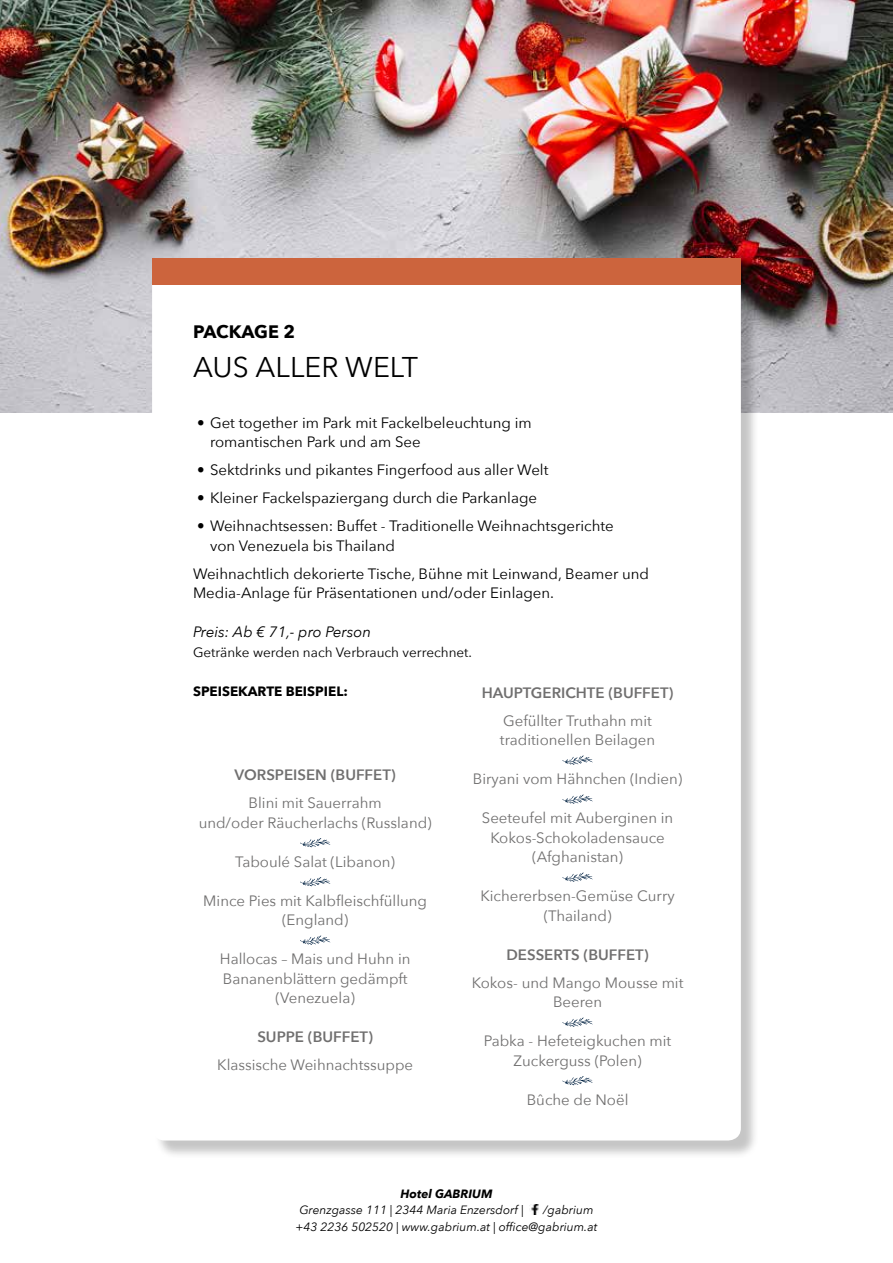
<style>
.page{position:relative;width:893px;height:1263px;background:#fff}
.page>*{position:absolute;margin:0;border:0;box-sizing:border-box;transform-origin:0 0}
.t1{font:28.5px "Avenir Next";color:#000}
.t2{font:700 18px "Avenir Next";letter-spacing:-.015em;color:#000}
.t3{font:15px/19.5px "Avenir Next";color:#706f6f;text-align:center}
.t4{font:15px/19.5px "Avenir Next";color:#000}
.t5{font:600 15px "Avenir Next";color:#706f6f}
.t6{font:italic 15px "Avenir Next";color:#000}
.t7{font:13.5px "Avenir Next";color:#000}
.t8{font:700 13.5px "Avenir Next";color:#000}
.t9{font:italic 12px/16.5px "Avenir Next";color:#000}
.t10{font:italic 700 12px "Avenir Next";color:#000}
</style>
<div class="page">
<img style="left:0;top:0;width:893px;height:413px">
<div style="left:154px;top:260px;width:606px;height:899px;background:#000;opacity:.23"></div>
<div style="left:152px;top:258px;width:589px;height:882px;background:#fff;border-radius:13px"></div>
<svg style="left:300px;top:838px;width:30px;height:9px"></svg>
<svg style="left:300px;top:877px;width:30px;height:9px"></svg>
<svg style="left:300px;top:935px;width:30px;height:10px"></svg>
<svg style="left:562px;top:755px;width:31px;height:10px"></svg>
<svg style="left:562px;top:794px;width:31px;height:10px"></svg>
<svg style="left:562px;top:872px;width:31px;height:10px"></svg>
<svg style="left:562px;top:1017px;width:31px;height:10px"></svg>
<svg style="left:562px;top:1076px;width:31px;height:9px"></svg>
<div style="left:152px;top:258px;width:589px;height:27px;background:#cc643d"></div>
<svg style="left:531px;top:1204px;width:8px;height:10px"></svg>
<p class="t2" style="left:193px;top:316px;width:104px">PACKAGE 2</p>
<h1 class="t1" style="left:193px;top:343px;width:226px">AUS ALLER WELT</h1>
<p class="t4" style="left:210px;top:412px;width:323px;text-indent:-13px">• Get together im Park mit Fackelbeleuchtung im romantischen Park und am See</p>
<p class="t4" style="left:197px;top:459px;width:353px">• Sektdrinks und pikantes Fingerfood aus aller Welt</p>
<p class="t4" style="left:197px;top:487px;width:341px">• Kleiner Fackelspaziergang durch die Parkanlage</p>
<p class="t4" style="left:210px;top:515px;width:405px;text-indent:-13px">• Weihnachtsessen: Buffet - Traditionelle Weihnachtsgerichte von Venezuela bis Thailand</p>
<p class="t4" style="left:193px;top:563px;width:458px">Weihnachtlich dekorierte Tische, Bühne mit Leinwand, Beamer und<br>Media-Anlage für Präsentationen und/oder Einlagen.</p>
<p class="t6" style="left:193px;top:619px;width:179px">Preis: Ab € 71,- pro Person</p>
<p class="t7" style="left:193px;top:641px;width:281px">Getränke werden nach Verbrauch verrechnet.</p>
<p class="t8" style="left:193px;top:680px;width:156px">SPEISEKARTE BEISPIEL:</p>
<p class="t5" style="left:235px;top:762px;width:163px">VORSPEISEN (BUFFET)</p>
<p class="t3" style="left:199px;top:792px;width:235px">Blini mit Sauerrahm<br>und/oder Räucherlachs (Russland)</p>
<p class="t3" style="left:235px;top:851px;width:161px">Taboulé Salat (Libanon)</p>
<p class="t3" style="left:203px;top:890px;width:225px">Mince Pies mit Kalbfleischfüllung (England)</p>
<p class="t3" style="left:220px;top:948px;width:192px">Hallocas – Mais und Huhn in<br>Bananenblättern gedämpft (Venezuela)</p>
<p class="t5" style="left:257px;top:1024px;width:117px">SUPPE (BUFFET)</p>
<p class="t3" style="left:217px;top:1054px;width:197px">Klassische Weihnachtssuppe</p>
<p class="t5" style="left:482px;top:679px;width:193px">HAUPTGERICHTE (BUFFET)</p>
<p class="t3" style="left:500px;top:710px;width:157px;text-align:left">Gefüllter Truthahn mit traditionellen Beilagen</p>
<p class="t3" style="left:473px;top:768px;width:211px">Biryani vom Hähnchen (Indien)</p>
<p class="t3" style="left:482px;top:807px;width:193px">Seeteufel mit Auberginen in<br>Kokos-Schokoladensauce (Afghanistan)</p>
<p class="t3" style="left:480px;top:885px;width:196px">Kichererbsen-Gemüse Curry (Thailand)</p>
<p class="t5" style="left:506px;top:941px;width:144px">DESSERTS (BUFFET)</p>
<p class="t3" style="left:472px;top:972px;width:213px">Kokos- und Mango Mousse mit<br>Beeren</p>
<p class="t3" style="left:484px;top:1030px;width:189px">Pabka - Hefeteigkuchen mit<br>Zuckerguss (Polen)</p>
<p class="t3" style="left:527px;top:1089px;width:103px">Bûche de Noël</p>
<p class="t10" style="left:400px;top:1183px;width:93px">Hotel GABRIUM</p>
<p class="t9" style="left:299px;top:1201px;width:226px">Grenzgasse 111 | 2344 Maria Enzersdorf |</p>
<p class="t9" style="left:296px;top:1201px;width:303px;text-indent:247px">/gabrium +43 2236 502520 | www.gabrium.at | office@gabrium.at</p>
</div>
